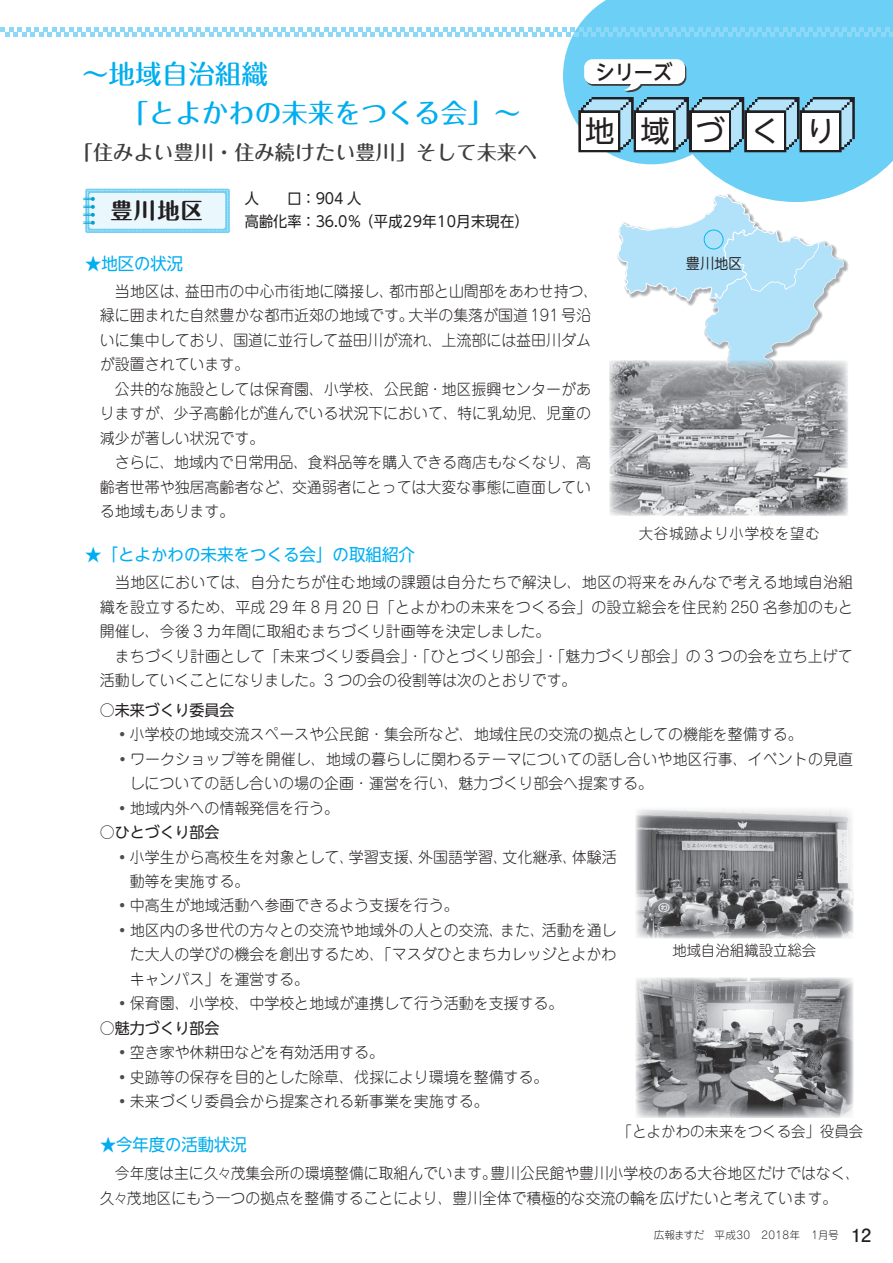
<style>
.page{position:relative;width:893px;height:1263px;background:#fff}
.page>*{position:absolute;margin:0;border:0;box-sizing:border-box;transform-origin:0 0}
.t1{font:29.25px "UD Shin Go NT Pro";letter-spacing:.89em;color:#231f20}
.t2{font:500 26.55px "Maru Fo Pro";color:#00aeef}
.t3{font:700 22.35px "Maru Fo Pro";color:#231f20}
.t4{font:500 20.7px "UD Shin Go NT Pro";color:#231f20;scale:.93 1}
.t5{font:500 20.25px "Maru Fo Pro";color:#3e3e3f}
.t6{font:16.95px "UD Shin Go NT Pro";color:#00aeef}
.t7{font:16.95px "UD Shin Go NT Pro";color:#00aeef;scale:.96 1}
.t8{font:300 15.45px/24.5px "Jun 101 Pro";color:#231f20}
.t9{font:300 15.45px/24.5px "Jun 101 Pro";color:#231f20;scale:.96 1}
.t10{font:15.45px "UD Shin Go NT Pro";color:#231f20}
.t11{font:14.85px/23.4px "UD Shin Go NT Pro";letter-spacing:.03em;color:#231f20;scale:.95 1}
.t12{font:300 14.85px "Jun 101 Pro";color:#231f20}
.t13{font:300 14.85px "Jun 101 Pro";letter-spacing:.05em;color:#231f20}
.t14{font:14.85px "Jun 201 Pro";color:#231f20;scale:.95 1}
.t15{font:300 10.65px "Jun 101 Pro";letter-spacing:.03em;color:#231f20}
.s1{color:#4b4c4d}
.s2{font-size:12.75px}
.s3{font-family:"Futo Go B101 Pro";font-weight:700;font-size:18px}
</style>
<div class="page">
<svg style="left:617px;top:202px;width:231px;height:158px"></svg>
<div style="left:704px;top:230px;width:19px;height:19px;border:1px solid #00baf1;border-radius:50%"></div>
<svg style="left:702px;top:164px;width:188px;height:38px;fill:#6bcff6"></svg>
<svg style="left:1px;top:0;width:892px;height:164px"></svg>
<img style="left:83px;top:188px;width:147px;height:45px">
<img style="left:635px;top:809px;width:218px;height:129px">
<img style="left:609px;top:360px;width:239px;height:156px">
<img style="left:734px;top:387px;width:45px;height:1px">
<img style="left:734px;top:360px;width:45px;height:27px">
<img style="left:735px;top:386px;width:43px;height:1px">
<img style="left:777px;top:360px;width:1px;height:26px">
<img style="left:736px;top:385px;width:41px;height:1px">
<img style="left:776px;top:362px;width:1px;height:23px">
<img style="left:729px;top:362px;width:47px;height:23px">
<img style="left:727px;top:360px;width:47px;height:22px">
<img style="left:635px;top:977px;width:218px;height:141px">
<h2 class="t2" style="left:82px;top:53px;width:188px">～地域自治組織</h2>
<h3 class="t4" style="left:595px;top:56px;width:84px">シリーズ</h3>
<h2 class="t2" style="left:82px;top:92px;width:440px">　　「とよかわの未来をつくる会」～</h2>
<h3 class="t5" style="left:73px;top:136px;width:466px">「住みよい豊川・住み続けたい豊川」そして未来へ</h3>
<h3 class="t3" style="left:111px;top:193px;width:94px">豊川地区</h3>
<p class="t11" style="left:245px;top:186px;width:300px">人　　口：904 人<br>高齢化率：36.0％ （平成29年10月末現在）</p>
<p class="t7" style="left:85px;top:250px;width:104px">★地区の状況</p>
<p class="t8" style="left:100px;top:277px;width:500px">　当地区は、益田市の中心市街地に隣接し、都市部と山間部をあわせ持つ、緑に囲まれた自然豊かな都市近郊の地域です。大半の集落が国道 191 号沿いに集中しており、国道に並行して益田川が流れ、上流部には益田川ダムが設置されています。<br>　公共的な施設としては保育園、小学校、公民館・地区振興センターがありますが、少子高齢化が進んでいる状況下において、特に乳幼児、児童の減少が著しい状況です。<br>　さらに、地域内で日常用品、食料品等を購入できる商店もなくなり、高齢者世帯や独居高齢者など、交通弱者にとっては大変な事態に直面している地域もあります。</p>
<p class="t6" style="left:85px;top:541px;width:331px">★「とよかわの未来をつくる会」の取組紹介</p>
<p class="t8" style="left:100px;top:568px;width:755px">　当地区においては、自分たちが住む地域の課題は自分たちで解決し、地区の将来をみんなで考える地域自治組織を設立するため、平成 29 年 8 月 20 日「とよかわの未来をつくる会」の設立総会を住民約 250 名参加のもと開催し、今後 3 カ年間に取組むまちづくり計画等を決定しました。<br>　まちづくり計画として「未来づくり委員会」・「ひとづくり部会」・「魅力づくり部会」の 3 つの会を立ち上げて活動していくことになりました。3 つの会の役割等は次のとおりです。</p>
<p class="t10" style="left:100px;top:697px;width:136px">○未来づくり委員会</p>
<p class="t8" style="left:115px;top:720px;width:689px"><span class="s1">・</span>小学校の地域交流スペースや公民館・集会所など、地域住民の交流の拠点としての機能を整備する。</p>
<p class="t8" style="left:115px;top:745px;width:740px"><span class="s1">・</span>ワークショップ等を開催し、地域の暮らしに関わるテーマについての話し合いや地区行事、イベントの見直</p>
<p class="t8" style="left:130px;top:769px;width:525px">しについての話し合いの場の企画・運営を行い、魅力づくり部会へ提案する。</p>
<p class="t8" style="left:115px;top:794px;width:226px"><span class="s1">・</span>地域内外への情報発信を行う。</p>
<p class="t10" style="left:100px;top:820px;width:121px">○ひとづくり部会</p>
<p class="t8" style="left:115px;top:843px;width:503px"><span class="s1">・</span>小学生から高校生を対象として、学習支援、外国語学習、文化継承、体験活</p>
<p class="t8" style="left:130px;top:867px;width:121px">動等を実施する。</p>
<p class="t8" style="left:115px;top:891px;width:345px"><span class="s1">・</span>中高生が地域活動へ参画できるよう支援を行う。</p>
<p class="t8" style="left:115px;top:916px;width:503px"><span class="s1">・</span>地区内の多世代の方々との交流や地域外の人との交流、また、活動を通し</p>
<p class="t8" style="left:130px;top:940px;width:488px">た大人の学びの機会を創出するため、「マスダひとまちカレッジとよかわ</p>
<p class="t8" style="left:130px;top:965px;width:181px">キャンパス」を運営する。</p>
<p class="t8" style="left:115px;top:989px;width:465px"><span class="s1">・</span>保育園、小学校、中学校と地域が連携して行う活動を支援する。　</p>
<p class="t10" style="left:100px;top:1015px;width:121px">○魅力づくり部会</p>
<p class="t8" style="left:115px;top:1038px;width:435px"><span class="s1">・</span>空き家や休耕田などを有効活用する。<br><span class="s1">・</span>史跡等の保存を目的とした除草、伐採により環境を整備する。<span class="s1">・</span>未来づくり委員会から提案される新事業を実施する。</p>
<p class="t7" style="left:100px;top:1131px;width:155px">★今年度の活動状況</p>
<p class="t9" style="left:100px;top:1159px;width:794px;text-indent:15px">今年度は主に久<span class="s2">々</span>茂集会所の環境整備に取組んでいます。豊川公民館や豊川小学校のある大谷地区だけではなく、久<span class="s2">々</span>茂地区にもう一つの拠点を整備することにより、豊川全体で積極的な交流の輪を広げたいと考えています。</p>
<h1 class="t1" style="left:585px;top:107px;width:252px">地域づくり</h1>
<p class="t14" style="left:686px;top:251px;width:61px">豊川地区</p>
<p class="t13" style="left:639px;top:521px;width:183px">大谷城跡より小学校を望む</p>
<p class="t12" style="left:672px;top:939px;width:146px">地域自治組織設立総会</p>
<p class="t12" style="left:618px;top:1119px;width:247px">「とよかわの未来をつくる会」役員会</p>
<p class="t15" style="left:654px;top:1226px;width:219px">広報ますだ　平成30　2018年　1月号 <span class="s3">12</span></p>
</div>
